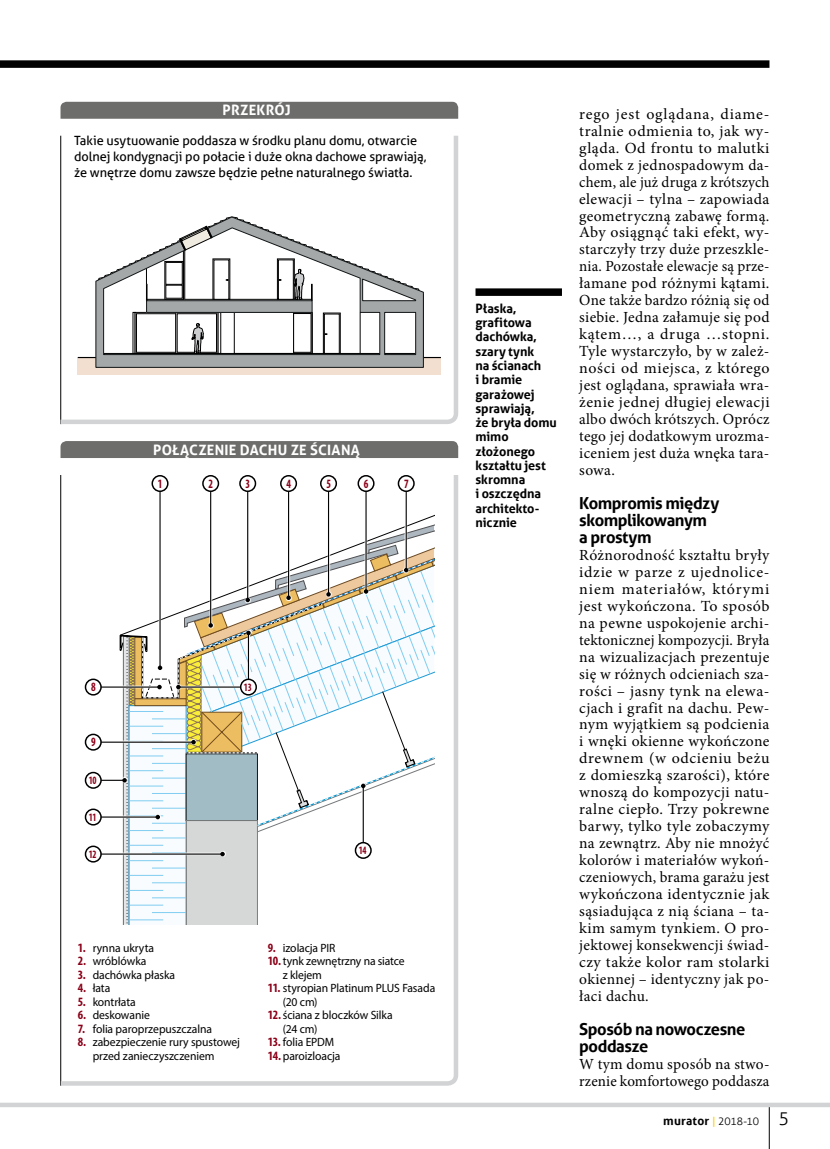
<style>
.page{position:relative;width:830px;height:1149px;background:#fff}
.page>*{position:absolute;margin:0;border:0;box-sizing:border-box;transform-origin:0 0}
.t1{font:700 16.5px/17px "Aller";letter-spacing:-.025em;color:#000}
.t2{font:15.45px/17px "Minion Pro";letter-spacing:.02em;color:#000;text-align:justify}
.t3{font:700 14.25px "Aller";letter-spacing:.015em;color:#fff}
.t4{font:12.75px/15.8px "Aller";letter-spacing:-.005em;color:#000}
.t5{font:700 12.75px/14.2px "Aller";letter-spacing:-.005em;color:#000}
.t6{font:700 condensed 12.75px "Myriad Pro";color:#8b0018;scale:.85 1}
.t7{font:12px/13.5px "Myriad Pro";letter-spacing:-.01em;color:#000}
.t8{font:700 12px "Aller";letter-spacing:.015em;color:#000}
.t9{font:700 condensed 11.25px "Myriad Pro";letter-spacing:-.035em;color:#8b0018;scale:.85 1}
.s1{font-weight:700;font-stretch:condensed;font-size:12.75px;color:#8b0018}
.s2{font-weight:400;font-size:10.5px;color:#ffcf01}
.s3{font-weight:300;font-size:10.5px}
.s4{font-weight:300;font-size:18px}
</style>
<div class="page">
<hr style="left:768px;top:1105px;width:1px;height:43px;background:#000">
<svg style="left:0;top:1102px;width:829px;height:4px;fill:#d1d3d4"></svg>
<div style="left:0;top:60px;width:769px;height:8px;background:#000"></div>
<svg style="left:60px;top:475px;width:399px;height:611px"></svg>
<div style="left:60px;top:441px;width:398px;height:17px;background:#6d6e6b"></div>
<hr style="left:152px;top:926px;width:34px;height:1px;background:#81cdf1">
<hr style="left:152px;top:942px;width:34px;height:1px;background:#81cdf1">
<hr style="left:129px;top:934px;width:34px;height:1px;background:#81cdf1">
<hr style="left:129px;top:949px;width:34px;height:1px;background:#81cdf1">
<svg style="left:120px;top:502px;width:314px;height:7px"></svg>
<svg style="left:60px;top:135px;width:399px;height:290px"></svg>
<div style="left:60px;top:102px;width:398px;height:17px;background:#6d6e6b"></div>
<div style="left:78px;top:357px;width:362px;height:18px;background:#f3dfcf"></div>
<hr style="left:78px;top:357px;width:362px;height:1px;background:#000">
<svg style="left:95px;top:216px;width:329px;height:152px;background:#97999a"></svg>
<svg style="left:97px;top:216px;width:323px;height:138px"></svg>
<div style="left:475px;top:288px;width:86px;height:8px;background:#000"></div>
<div style="left:150px;top:473px;width:19px;height:198px;background:#fff"></div>
<hr style="left:159px;top:483px;width:1px;height:184px;background:#000">
<div style="left:152px;top:475px;width:16px;height:16px;background:#fff;border-radius:50%"></div>
<div style="left:151px;top:475px;width:17px;height:17px;border:2px solid #000;border-radius:50%"></div>
<div style="left:201px;top:473px;width:19px;height:155px;background:#fff"></div>
<hr style="left:210px;top:483px;width:1px;height:142px;background:#000">
<div style="left:203px;top:475px;width:15px;height:16px;background:#fff;border-radius:50%"></div>
<div style="left:202px;top:475px;width:17px;height:17px;border:2px solid #000;border-radius:50%"></div>
<div style="left:238px;top:473px;width:19px;height:130px;background:#fff"></div>
<hr style="left:247px;top:483px;width:1px;height:116px;background:#000">
<div style="left:240px;top:475px;width:15px;height:16px;background:#fff;border-radius:50%"></div>
<div style="left:239px;top:475px;width:17px;height:17px;border:2px solid #000;border-radius:50%"></div>
<div style="left:318px;top:473px;width:20px;height:124px;background:#fff"></div>
<hr style="left:328px;top:483px;width:1px;height:111px;background:#000">
<div style="left:320px;top:475px;width:16px;height:16px;background:#fff;border-radius:50%"></div>
<div style="left:320px;top:475px;width:17px;height:17px;border:2px solid #000;border-radius:50%"></div>
<div style="left:356px;top:473px;width:19px;height:122px;background:#fff"></div>
<hr style="left:365px;top:483px;width:1px;height:108px;background:#000">
<div style="left:358px;top:475px;width:15px;height:16px;background:#fff;border-radius:50%"></div>
<div style="left:357px;top:475px;width:17px;height:17px;border:2px solid #000;border-radius:50%"></div>
<div style="left:396px;top:473px;width:19px;height:100px;background:#fff"></div>
<hr style="left:405px;top:483px;width:1px;height:87px;background:#000">
<div style="left:398px;top:475px;width:16px;height:16px;background:#fff;border-radius:50%"></div>
<div style="left:397px;top:475px;width:17px;height:17px;border:2px solid #000;border-radius:50%"></div>
<div style="left:278px;top:473px;width:20px;height:128px;background:#fff"></div>
<hr style="left:288px;top:483px;width:1px;height:114px;background:#000">
<div style="left:281px;top:475px;width:15px;height:16px;background:#fff;border-radius:50%"></div>
<div style="left:280px;top:475px;width:17px;height:17px;border:2px solid #000;border-radius:50%"></div>
<div style="left:83px;top:677px;width:80px;height:19px;background:#fff"></div>
<hr style="left:91px;top:686px;width:68px;height:1px;background:#000">
<div style="left:85px;top:679px;width:16px;height:15px;background:#fff;border-radius:50%"></div>
<div style="left:85px;top:678px;width:17px;height:17px;border:2px solid #000;border-radius:50%"></div>
<div style="left:83px;top:732px;width:114px;height:19px;background:#fff"></div>
<hr style="left:91px;top:741px;width:102px;height:1px;background:#000">
<div style="left:85px;top:734px;width:16px;height:15px;background:#fff;border-radius:50%"></div>
<div style="left:85px;top:733px;width:17px;height:17px;border:2px solid #000;border-radius:50%"></div>
<div style="left:83px;top:770px;width:45px;height:19px;background:#fff"></div>
<hr style="left:91px;top:779px;width:33px;height:1px;background:#000">
<div style="left:85px;top:772px;width:16px;height:15px;background:#fff;border-radius:50%"></div>
<div style="left:85px;top:771px;width:17px;height:17px;border:2px solid #000;border-radius:50%"></div>
<div style="left:83px;top:807px;width:78px;height:19px;background:#fff"></div>
<hr style="left:91px;top:816px;width:67px;height:1px;background:#000">
<div style="left:85px;top:809px;width:16px;height:15px;background:#fff;border-radius:50%"></div>
<div style="left:85px;top:808px;width:17px;height:17px;border:2px solid #000;border-radius:50%"></div>
<div style="left:83px;top:844px;width:143px;height:19px;background:#fff"></div>
<hr style="left:91px;top:853px;width:131px;height:1px;background:#000">
<div style="left:85px;top:846px;width:16px;height:15px;background:#fff;border-radius:50%"></div>
<div style="left:85px;top:845px;width:17px;height:17px;border:2px solid #000;border-radius:50%"></div>
<svg style="left:119px;top:509px;width:315px;height:415px"></svg>
<div style="left:240px;top:679px;width:16px;height:15px;background:#fff;border-radius:50%"></div>
<div style="left:240px;top:678px;width:17px;height:17px;border:2px solid #000;border-radius:50%"></div>
<p class="t3" style="left:222px;top:101px;width:69px">PRZEKRÓJ</p>
<p class="t4" style="left:74px;top:133px;width:354px">Takie usytuowanie poddasza w środku planu domu, otwarcie dolnej kondygnacji po połacie i duże okna dachowe sprawiają, że wnętrze domu zawsze będzie pełne naturalnego światła.</p>
<p class="t3" style="left:153px;top:440px;width:208px">POŁĄCZENIE DACHU ZE ŚCIANĄ</p>
<p class="t6" style="left:158px;top:475px;width:7px">1</p>
<p class="t6" style="left:208px;top:475px;width:7px">2</p>
<p class="t6" style="left:245px;top:475px;width:7px">3</p>
<p class="t6" style="left:286px;top:475px;width:7px">4</p>
<p class="t6" style="left:326px;top:475px;width:7px">5</p>
<p class="t6" style="left:364px;top:475px;width:7px">6</p>
<p class="t6" style="left:404px;top:475px;width:7px">7</p>
<p class="t6" style="left:91px;top:678px;width:7px">8</p>
<p class="t6" style="left:91px;top:733px;width:7px">9</p>
<p class="t9" style="left:89px;top:772px;width:11px">10</p>
<p class="t9" style="left:89px;top:809px;width:11px">11</p>
<p class="t9" style="left:89px;top:846px;width:11px">12</p>
<p class="t9" style="left:244px;top:679px;width:11px">13</p>
<p class="t9" style="left:358px;top:842px;width:11px">14</p>
<p class="t7" style="left:78px;top:940px;width:78px"><span class="s1">1.</span> rynna ukryta</p>
<p class="t7" style="left:78px;top:953px;width:70px"><span class="s1">2.</span> wróblówka</p>
<p class="t7" style="left:78px;top:967px;width:99px"><span class="s1">3.</span> dachówka płaska</p>
<p class="t7" style="left:78px;top:980px;width:34px"><span class="s1">4.</span> łata</p>
<p class="t7" style="left:78px;top:994px;width:59px"><span class="s1">5.</span> kontrłata</p>
<p class="t7" style="left:78px;top:1007px;width:73px"><span class="s1">6.</span> deskowanie</p>
<p class="t7" style="left:78px;top:1021px;width:136px"><span class="s1">7.</span> folia paroprzepuszczalna</p>
<p class="t7" style="left:93px;top:1034px;width:149px;text-indent:-15px"><span class="s1">8.</span> zabezpieczenie rury spustowej przed zanieczyszczeniem</p>
<p class="t7" style="left:268px;top:940px;width:69px"><span class="s1">9.</span> izolacja PIR</p>
<p class="t7" style="left:268px;top:953px;width:138px"><span class="s1">10.</span>tynk zewnętrzny na siatce</p>
<p class="t7" style="left:282px;top:967px;width:41px">z klejem</p>
<p class="t7" style="left:268px;top:980px;width:169px"><span class="s1">11.</span> styropian Platinum PLUS Fasada</p>
<p class="t7" style="left:282px;top:994px;width:36px">(20 cm)</p>
<p class="t7" style="left:268px;top:1007px;width:126px"><span class="s1">12.</span>ściana z bloczków Silka</p>
<p class="t7" style="left:282px;top:1021px;width:36px">(24 cm)</p>
<p class="t7" style="left:268px;top:1034px;width:74px"><span class="s1">13.</span> folia EPDM<br><span class="s1">14.</span>paroizloacja</p>
<p class="t5" style="left:475px;top:301px;width:83px">Płaska, grafitowa dachówka, szary tynk<br>na ścianach<br>i bramie garażowej sprawiają,<br>że bryła domu mimo złożonego kształtu jest skromna<br>i oszczędna architekto&shy;nicznie</p>
<p class="t2" style="left:579px;top:105px;width:192px">rego jest oglądana, diame&shy;tralnie odmienia to, jak wy&shy;gląda. Od frontu to malutki domek z jednospadowym da&shy;chem, ale już druga z krótszych elewacji – tylna – zapowiada geometryczną zabawę formą.<br>Aby osiągnąć taki efekt, wy&shy;starczyły trzy duże przeszkle&shy;nia. Pozostałe elewacje są prze&shy;łamane pod różnymi kątami.<br>One także bardzo różnią się od siebie. Jedna załamuje się pod kątem…, a druga …stopni.<br>Tyle wystarczyło, by w zależ&shy;ności od miejsca, z którego jest oglądana, sprawiała wra&shy;żenie jednej długiej elewacji albo dwóch krótszych. Oprócz tego jej dodatkowym urozma&shy;iceniem jest duża wnęka tara&shy;sowa.</p>
<p class="t1" style="left:579px;top:494px;width:141px">Kompromis między skomplikowanym a prostym</p>
<p class="t2" style="left:579px;top:546px;width:192px">Różnorodność kształtu bryły idzie w parze z ujednolice&shy;niem materiałów, którymi jest wykończona. To sposób na pewne uspokojenie archi&shy;tektonicznej kompozycji. Bryła na wizualizacjach prezentuje się w różnych odcieniach sza&shy;rości – jasny tynk na elewa&shy;cjach i grafit na dachu. Pew&shy;nym wyjątkiem są podcienia i wnęki okienne wykończone drewnem (w odcieniu beżu z domieszką szarości), które wnoszą do kompozycji natu&shy;ralne ciepło. Trzy pokrewne barwy, tylko tyle zobaczymy na zewnątrz. Aby nie mnożyć kolorów i materiałów wykoń&shy;czeniowych, brama garażu jest wykończona identycznie jak sąsiadująca z nią ściana – ta&shy;kim samym tynkiem. O pro&shy;jektowej konsekwencji świad&shy;czy także kolor ram stolarki okiennej – identyczny jak po&shy;łaci dachu.</p>
<p class="t1" style="left:579px;top:1020px;width:168px">Sposób na nowoczesne poddasze</p>
<p class="t2" style="left:579px;top:1055px;width:192px">W tym domu sposób na stwo&shy;rzenie komfortowego poddasza</p>
<p class="t8" style="left:663px;top:1112px;width:127px">murator <span class="s2">|</span> <span class="s3">2018-10</span> <span class="s4">5</span></p>
</div>
